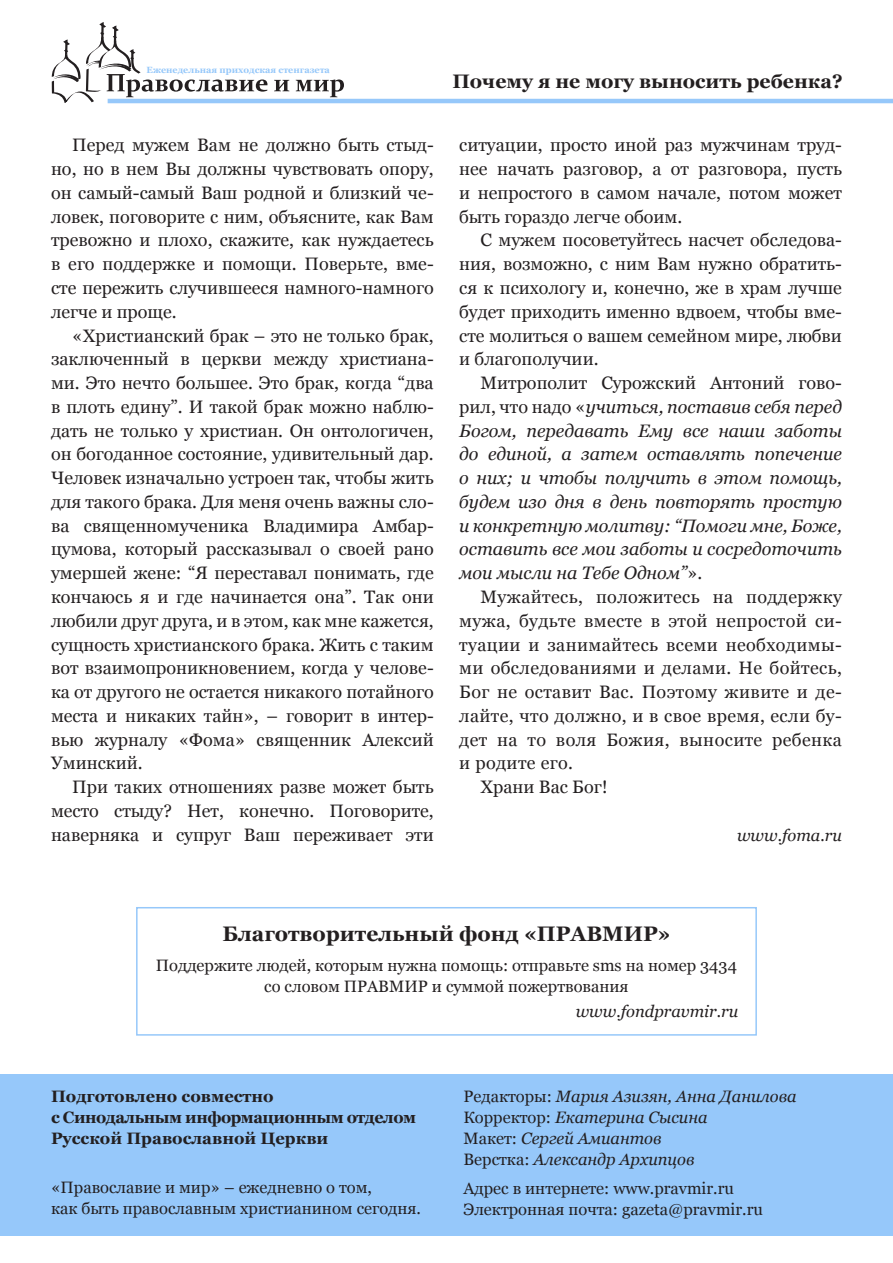
<style>
.page{position:relative;width:893px;height:1263px;background:#fff}
.page>*{position:absolute;margin:0;border:0;box-sizing:border-box;transform-origin:0 0}
.t1{font:700 21px "Georgia";color:#231f20}
.kolontitul{font:700 19.5px "Georgia";color:#231f20}
.Text{font:18px/23.7px "Georgia";color:#231f20;text-align:justify}
.Text-2{font:italic 18px/23.7px "Georgia";color:#231f20;text-align:justify}
.t2{font:16.5px/21px "Georgia";color:#231f20}
.Bibliography{font:italic 16.5px/21px "Georgia";color:#231f20}
.t3{font:700 16.5px/21px "Georgia";color:#231f20}
.t4{font:700 9px "Georgia";color:#96c8fa}
.s1{font-style:normal}
</style>
<div class="page">
<div style="left:0;top:1074px;width:893px;height:162px;background:#96c8fa"></div>
<svg style="left:52px;top:22px;width:215px;height:81px"></svg>
<svg style="left:274px;top:80px;width:15px;height:11px"></svg>
<svg style="left:296px;top:79px;width:48px;height:18px"></svg>
<hr style="left:108px;top:99px;width:785px;height:4px;background:#96c8fa">
<div style="left:136px;top:907px;width:621px;height:129px;border:2px solid #96c8fa"></div>
<p class="t4" style="left:147px;top:64px;width:185px">Еженедельная приходская стенгазета</p>
<p class="Text" style="left:51px;top:134px;width:384px;text-indent:21px">Перед мужем Вам не должно быть стыд&shy;но, но в нем Вы должны чувствовать опору, он самый-самый Ваш родной и близкий че&shy;ловек, поговорите с ним, объясните, как Вам тревожно и плохо, скажите, как нуждаетесь в его поддержке и помощи. Поверьте, вме&shy;сте пережить случившееся намного-намного легче и проще.</p>
<p class="Text" style="left:51px;top:324px;width:384px;text-indent:21px">«Христианский брак – это не только брак, заключенный в церкви между христиана&shy;ми. Это нечто большее. Это брак, когда “два в плоть едину”. И такой брак можно наблю&shy;дать не только у христиан. Он онтологичен, он богоданное состояние, удивительный дар.<br>Человек изначально устроен так, чтобы жить для такого брака. Для меня очень важны сло&shy;ва священномученика Владимира Амбар&shy;цумова, который рассказывал о своей рано умершей жене: “Я переставал понимать, где кончаюсь я и где начинается она”. Так они любили друг друга, и в этом, как мне кажется, сущность христианского брака. Жить с таким вот взаимопроникновением, когда у челове&shy;ка от другого не остается никакого потайного места и никаких тайн», – говорит в интер&shy;вью журналу «Фома» священник Алексий Уминский.</p>
<p class="Text" style="left:51px;top:775px;width:384px;text-indent:21px">При таких отношениях разве может быть место стыду? Нет, конечно. Поговорите, наверняка и супруг Ваш переживает эти</p>
<p class="kolontitul" style="left:452px;top:69px;width:392px">Почему я не могу выносить ребенка?</p>
<p class="Text" style="left:459px;top:134px;width:384px">ситуации, просто иной раз мужчинам труд&shy;нее начать разговор, а от разговора, пусть и непростого в самом начале, потом может быть гораздо легче обоим.</p>
<p class="Text" style="left:459px;top:229px;width:384px;text-indent:21px">С мужем посоветуйтесь насчет обследова&shy;ния, возможно, с ним Вам нужно обратить&shy;ся к психологу и, конечно, же в храм лучше будет приходить именно вдвоем, чтобы вме&shy;сте молиться о вашем семейном мире, любви и благополучии.</p>
<p class="Text-2" style="left:459px;top:371px;width:384px;text-indent:21px"><span class="s1">Митрополит Сурожский Антоний гово&shy;рил, что надо «</span>учиться, поставив себя перед Богом, передавать Ему все наши заботы до единой, а затем оставлять попечение о них; и чтобы получить в этом помощь, будем изо дня в день повторять простую и конкретную молитву: “Помоги мне, Боже, оставить все мои заботы и сосредоточить мои мысли на Тебе Одном”<span class="s1">».</span></p>
<p class="Text" style="left:459px;top:585px;width:384px;text-indent:21px">Мужайтесь, положитесь на поддержку мужа, будьте вместе в этой непростой си&shy;туации и занимайтесь всеми необходимы&shy;ми обследованиями и делами. Не бойтесь, Бог не оставит Вас. Поэтому живите и де&shy;лайте, что должно, и в свое время, если бу&shy;дет на то воля Божия, выносите ребенка и родите его.</p>
<p class="Text" style="left:480px;top:775px;width:129px">Храни Вас Бог!</p>
<p class="Bibliography" style="left:737px;top:825px;width:106px">www.foma.ru</p>
<p class="t1" style="left:222px;top:920px;width:450px">Благотворительный фонд «ПРАВМИР»</p>
<p class="t2" style="left:156px;top:955px;width:583px;text-align:center">Поддержите людей, которым нужна помощь: отправьте sms на номер 3434 со словом ПРАВМИР и суммой пожертвования</p>
<p class="Bibliography" style="left:576px;top:1001px;width:164px">www.fondpravmir.ru</p>
<p class="t3" style="left:51px;top:1085px;width:367px">Подготовлено совместно<br>с Синодальным информационным отделом<br>Русской Православной Церкви</p>
<p class="t2" style="left:51px;top:1177px;width:372px">«Православие и мир» – ежедневно о том,<br>как быть православным христианином сегодня.</p>
<p class="Bibliography" style="left:463px;top:1086px;width:335px"><span class="s1">Редакторы:</span> Мария Азизян, Анна Данилова<br><span class="s1">Корректор:</span> Екатерина Сысина<br><span class="s1">Макет:</span> Сергей Амиантов<br><span class="s1">Верстка:</span> Александр Архипцов</p>
<p class="t2" style="left:463px;top:1178px;width:301px">Адрес в интернете: www.pravmir.ru<br>Электронная почта: gazeta@pravmir.ru</p>
</div>
